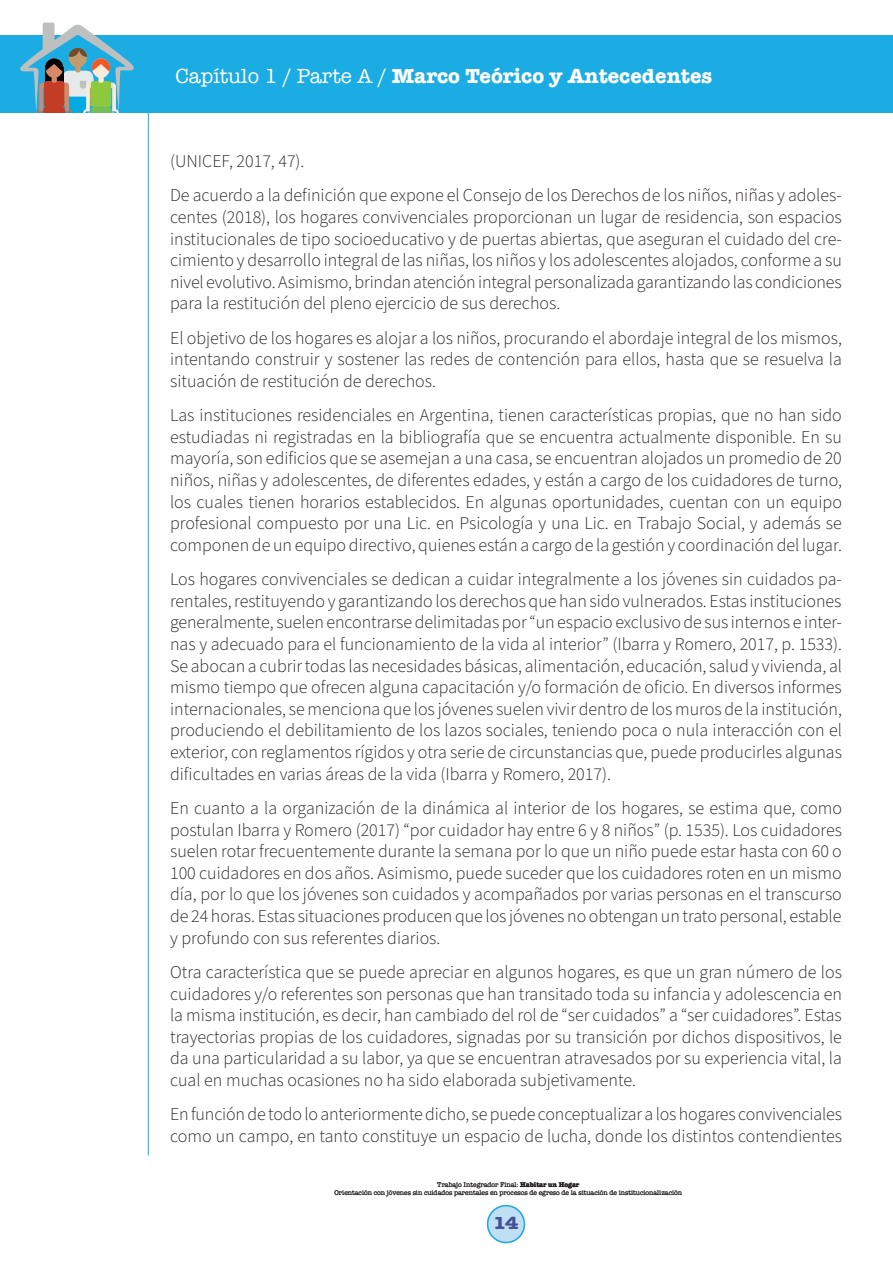
<style>
.page{position:relative;width:893px;height:1263px;background:#fff}
.page>*{position:absolute;margin:0;border:0;box-sizing:border-box;transform-origin:0 0}
.t1{font:700 21px "American Typewriter";color:#fff}
.Texto_General{font:300 18px/21.6px "Source Sans Pro";color:#231f20;text-align:justify}
.t2{font:700 18px "American Typewriter";color:#464e98;scale:1.14 1}
.t3{font:7.05px/8.4px "American Typewriter";color:#231f20;text-align:center;scale:.95 1}
.s1{font-weight:400}
.s2{font-weight:700}
</style>
<div class="page">
<div style="left:0;top:35px;width:893px;height:77px;background:#1bace3"></div>
<div style="left:488px;top:1206px;width:36px;height:36px;background:#bfdff4;border-radius:50%"></div>
<div style="left:487px;top:1205px;width:38px;height:38px;border:2px solid #1bace3;border-radius:50%"></div>
<hr style="left:148px;top:68px;width:1px;height:1087px;background:#1bace3">
<svg style="left:20px;top:22px;width:114px;height:90px"></svg>
<p class="t1" style="left:176px;top:57px;width:538px"><span class="s1">Capítulo 1 / Parte A /</span> Marco Teórico y Antecedentes</p>
<p class="Texto_General" style="left:170px;top:151px;width:136px">(UNICEF, 2017, 47).</p>
<p class="Texto_General" style="left:170px;top:185px;width:673px">De acuerdo a la definición que expone el Consejo de los Derechos de los niños, niñas y adoles&shy;centes (2018), los hogares convivenciales proporcionan un lugar de residencia, son espacios institucionales de tipo socioeducativo y de puertas abiertas, que aseguran el cuidado del cre&shy;cimiento y desarrollo integral de las niñas, los niños y los adolescentes alojados, conforme a su nivel evolutivo. Asimismo, brindan atención integral personalizada garantizando las condiciones para la restitución del pleno ejercicio de sus derechos.</p>
<p class="Texto_General" style="left:170px;top:327px;width:673px">El objetivo de los hogares es alojar a los niños, procurando el abordaje integral de los mismos, intentando construir y sostener las redes de contención para ellos, hasta que se resuelva la situación de restitución de derechos.</p>
<p class="Texto_General" style="left:170px;top:405px;width:673px">Las instituciones residenciales en Argentina, tienen características propias, que no han sido estudiadas ni registradas en la bibliografía que se encuentra actualmente disponible. En su mayoría, son edificios que se asemejan a una casa, se encuentran alojados un promedio de 20 niños, niñas y adolescentes, de diferentes edades, y están a cargo de los cuidadores de turno, los cuales tienen horarios establecidos. En algunas oportunidades, cuentan con un equipo profesional compuesto por una Lic. en Psicología y una Lic. en Trabajo Social, y además se componen de un equipo directivo, quienes están a cargo de la gestión y coordinación del lugar.</p>
<p class="Texto_General" style="left:170px;top:569px;width:673px">Los hogares convivenciales se dedican a cuidar integralmente a los jóvenes sin cuidados pa&shy;rentales, restituyendo y garantizando los derechos que han sido vulnerados. Estas instituciones generalmente, suelen encontrarse delimitadas por “un espacio exclusivo de sus internos e inter&shy;nas y adecuado para el funcionamiento de la vida al interior” (Ibarra y Romero, 2017, p. 1533).<br>Se abocan a cubrir todas las necesidades básicas, alimentación, educación, salud y vivienda, al mismo tiempo que ofrecen alguna capacitación y/o formación de oficio. En diversos informes internacionales, se menciona que los jóvenes suelen vivir dentro de los muros de la institución, produciendo el debilitamiento de los lazos sociales, teniendo poca o nula interacción con el exterior, con reglamentos rígidos y otra serie de circunstancias que, puede producirles algunas dificultades en varias áreas de la vida (Ibarra y Romero, 2017).</p>
<p class="Texto_General" style="left:170px;top:798px;width:673px">En cuanto a la organización de la dinámica al interior de los hogares, se estima que, como postulan Ibarra y Romero (2017) “por cuidador hay entre 6 y 8 niños” (p. 1535). Los cuidadores suelen rotar frecuentemente durante la semana por lo que un niño puede estar hasta con 60 o 100 cuidadores en dos años. Asimismo, puede suceder que los cuidadores roten en un mismo día, por lo que los jóvenes son cuidados y acompañados por varias personas en el transcurso de 24 horas. Estas situaciones producen que los jóvenes no obtengan un trato personal, estable y profundo con sus referentes diarios.</p>
<p class="Texto_General" style="left:170px;top:962px;width:673px">Otra característica que se puede apreciar en algunos hogares, es que un gran número de los cuidadores y/o referentes son personas que han transitado toda su infancia y adolescencia en la misma institución, es decir, han cambiado del rol de “ser cuidados” a “ser cuidadores”. Estas trayectorias propias de los cuidadores, signadas por su transición por dichos dispositivos, le da una particularidad a su labor, ya que se encuentran atravesados por su experiencia vital, la cual en muchas ocasiones no ha sido elaborada subjetivamente.</p>
<p class="Texto_General" style="left:170px;top:1104px;width:673px">En función de todo lo anteriormente dicho, se puede conceptualizar a los hogares convivenciales como un campo, en tanto constituye un espacio de lucha, donde los distintos contendientes</p>
<p class="t3" style="left:335px;top:1180px;width:367px">Trabajo Integrador Final: <span class="s2">Habitar un Hogar<br></span>Orientación con jóvenes sin cuidados parentales en procesos de egreso de la situación de institucionalización</p>
<p class="t2" style="left:493px;top:1207px;width:24px">14</p>
</div>
